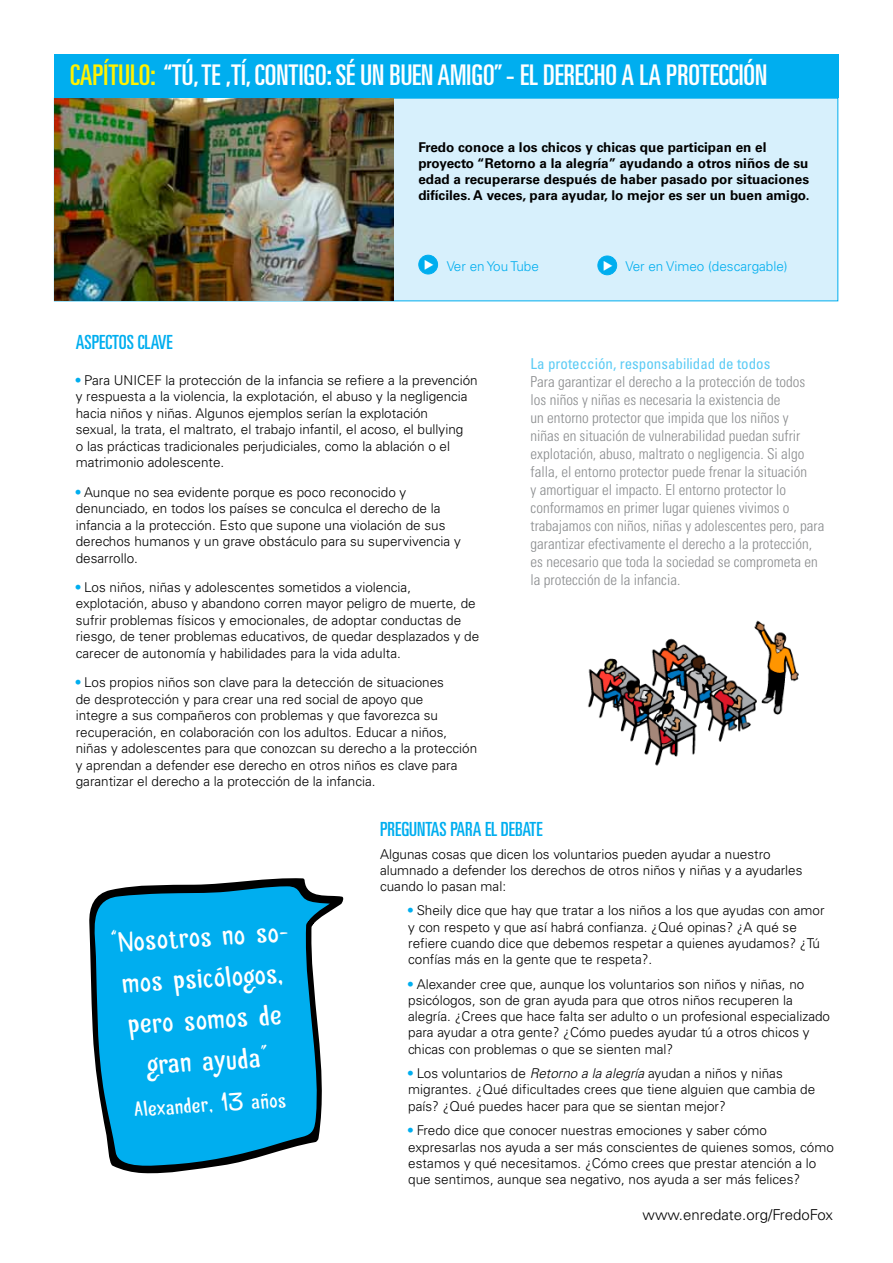
<style>
.page{position:relative;width:893px;height:1263px;background:#fff}
.page>*{position:absolute;margin:0;border:0;box-sizing:border-box;transform-origin:0 0}
.t1{font:34.5px/41.4px "Palitoon";color:#fff;text-align:center}
.t2{font:ultra-condensed 28.5px "Univers LT Std";color:#fff}
.t3{font:25.5px "Palitoon";color:#fff}
.t4{font:ultra-condensed 19.5px "Univers LT Std";color:#00aeef}
.t5{font:300 condensed 15px/18px "Univers LT Std";color:#8a8c8e}
.t6{font:condensed 15px "Univers LT Std";color:#5bcbf5}
.t7{font:300 15px "Univers LT Std";color:#000}
.t8{font:300 13.5px/16.5px "Univers LT Std";color:#000}
.t9{font:700 13.5px/16.2px "Univers LT Std";color:#000}
.t10{font:300 13.5px "Univers LT Std";color:#00aeef}
.s1{color:#fff200}
.s2{color:#fff}
.s3{font-weight:700;color:#00aeef}
.s4{font-style:italic}
</style>
<div class="page">
<svg style="left:89px;top:878px;width:255px;height:296px;fill:#00aeef"></svg>
<img style="left:588px;top:620px;width:211px;height:146px">
<div style="left:54px;top:98px;width:784px;height:203px;background:#d7f0fc"></div>
<div style="left:54px;top:54px;width:785px;height:44px;background:#00aeef"></div>
<div style="left:598px;top:256px;width:19px;height:19px;background:#00aeef;border-radius:50%"></div>
<div style="left:597px;top:256px;width:20px;height:19px;border:1px solid #00aeef;border-radius:50%"></div>
<div style="left:419px;top:255px;width:19px;height:19px;background:#00aeef;border-radius:50%"></div>
<div style="left:418px;top:255px;width:20px;height:19px;border:1px solid #00aeef;border-radius:50%"></div>
<img style="left:54px;top:99px;width:340px;height:201px">
<h2 class="t2" style="left:70px;top:59px;width:331px"><span class="s1">CAPÍTULO:</span> “TÚ, TE ,TÍ, CONTIGO: SÉ UN BUEN</h2>
<h2 class="t2" style="left:438px;top:59px;width:318px">AMIGO” - EL DERECHO A LA PROTECCIÓN</h2>
<p class="t9" style="left:418px;top:139px;width:393px">Fredo conoce a los chicos y chicas que participan en el proyecto “Retorno a la alegría” ayudando a otros niños de su edad a recuperarse después de haber pasado por situaciones difíciles. A veces, para ayudar, lo mejor es ser un buen amigo.</p>
<h3 class="t4" style="left:76px;top:331px;width:38px">ASPECTOS</h3>
<h3 class="t4" style="left:138px;top:331px;width:36px">CLAV E</h3>
<p class="t10" style="left:424px;top:258px;width:117px"><sup>◆</sup> Ver en You Tube</p>
<p class="t10" style="left:603px;top:258px;width:186px"><span class="s2">◆</span> Ver en Vimeo (descargable)</p>
<p class="t8" style="left:76px;top:372px;width:403px"><span class="s3">•</span> Para UNICEF la protección de la infancia se refiere a la prevención y respuesta a la violencia, la explotación, el abuso y la negligencia hacia niños y niñas. Algunos ejemplos serían la explotación<br>sexual, la trata, el maltrato, el trabajo infantil, el acoso, el bullying<br>o las prácticas tradicionales perjudiciales, como la ablación o el matrimonio adolescente.</p>
<p class="t8" style="left:76px;top:484px;width:386px"><span class="s3">•</span> Aunque no sea evidente porque es poco reconocido y denunciado, en todos los países se conculca el derecho de la infancia a la protección. Esto que supone una violación de sus derechos humanos y un grave obstáculo para su supervivencia y desarrollo.</p>
<p class="t8" style="left:76px;top:579px;width:405px"><span class="s3">•</span> Los niños, niñas y adolescentes sometidos a violencia, explotación, abuso y abandono corren mayor peligro de muerte, de sufrir problemas físicos y emocionales, de adoptar conductas de riesgo, de tener problemas educativos, de quedar desplazados y de carecer de autonomía y habilidades para la vida adulta.</p>
<p class="t8" style="left:76px;top:674px;width:403px"><span class="s3">•</span> Los propios niños son clave para la detección de situaciones<br>de desprotección y para crear una red social de apoyo que<br>integre a sus compañeros con problemas y que favorezca su recuperación, en colaboración con los adultos. Educar a niños, niñas y adolescentes para que conozcan su derecho a la protección y aprendan a defender ese derecho en otros niños es clave para garantizar el derecho a la protección de la infancia.</p>
<p class="t6" style="left:530px;top:354px;width:241px">La protección, responsabilidad de todos</p>
<p class="t5" style="left:530px;top:373px;width:295px">Para garantizar el derecho a la protección de todos los niños y niñas es necesaria la existencia de<br>un entorno protector que impida que los niños y<br>niñas en situación de vulnerabilidad puedan sufrir explotación, abuso, maltrato o negligencia. Si algo falla, el entorno protector puede frenar la situación<br>y amortiguar el impacto. El entorno protector lo conformamos en primer lugar quienes vivimos o trabajamos con niños, niñas y adolescentes pero, para garantizar efectivamente el derecho a la protección, es necesario que toda la sociedad se comprometa en la protección de la infancia.</p>
<h3 class="t4" style="left:380px;top:818px;width:164px">PREGUNTAS PARA EL DEBATE</h3>
<h1 class="t1" style="left:110px;top:920px;width:187px;rotate:-3deg">“Nosotros no so&shy;mos psicólogos, pero somos de gran ayuda”</h1>
<h3 class="t3" style="left:133px;top:1093px;width:154px;rotate:-3deg">Alexander, 13 años</h3>
<p class="t8" style="left:380px;top:846px;width:424px">Algunas cosas que dicen los voluntarios pueden ayudar a nuestro alumnado a defender los derechos de otros niños y niñas y a ayudarles cuando lo pasan mal:</p>
<p class="t8" style="left:408px;top:902px;width:418px"><span class="s3">•</span> Sheily dice que hay que tratar a los niños a los que ayudas con amor y con respeto y que así habrá confianza. ¿Qué opinas? ¿A qué se refiere cuando dice que debemos respetar a quienes ayudamos? ¿Tú confías más en la gente que te respeta?.</p>
<p class="t8" style="left:408px;top:976px;width:423px"><span class="s3">•</span> Alexander cree que, aunque los voluntarios son niños y niñas, no psicólogos, son de gran ayuda para que otros niños recuperen la alegría. ¿Crees que hace falta ser adulto o un profesional especializado para ayudar a otra gente? ¿Cómo puedes ayudar tú a otros chicos y chicas con problemas o que se sienten mal?</p>
<p class="t8" style="left:408px;top:1065px;width:408px"><span class="s3">•</span> Los voluntarios de <span class="s4">Retorno a la alegría</span> ayudan a niños y niñas migrantes. ¿Qué dificultades crees que tiene alguien que cambia de país? ¿Qué puedes hacer para que se sientan mejor?</p>
<p class="t8" style="left:408px;top:1122px;width:427px"><span class="s3">•</span> Fredo dice que conocer nuestras emociones y saber cómo expresarlas nos ayuda a ser más conscientes de quienes somos, cómo estamos y qué necesitamos. ¿Cómo crees que prestar atención a lo que sentimos, aunque sea negativo, nos ayuda a ser más felices?</p>
<p class="t7" style="left:643px;top:1205px;width:192px">www.enredate.org/FredoFox</p>
</div>
